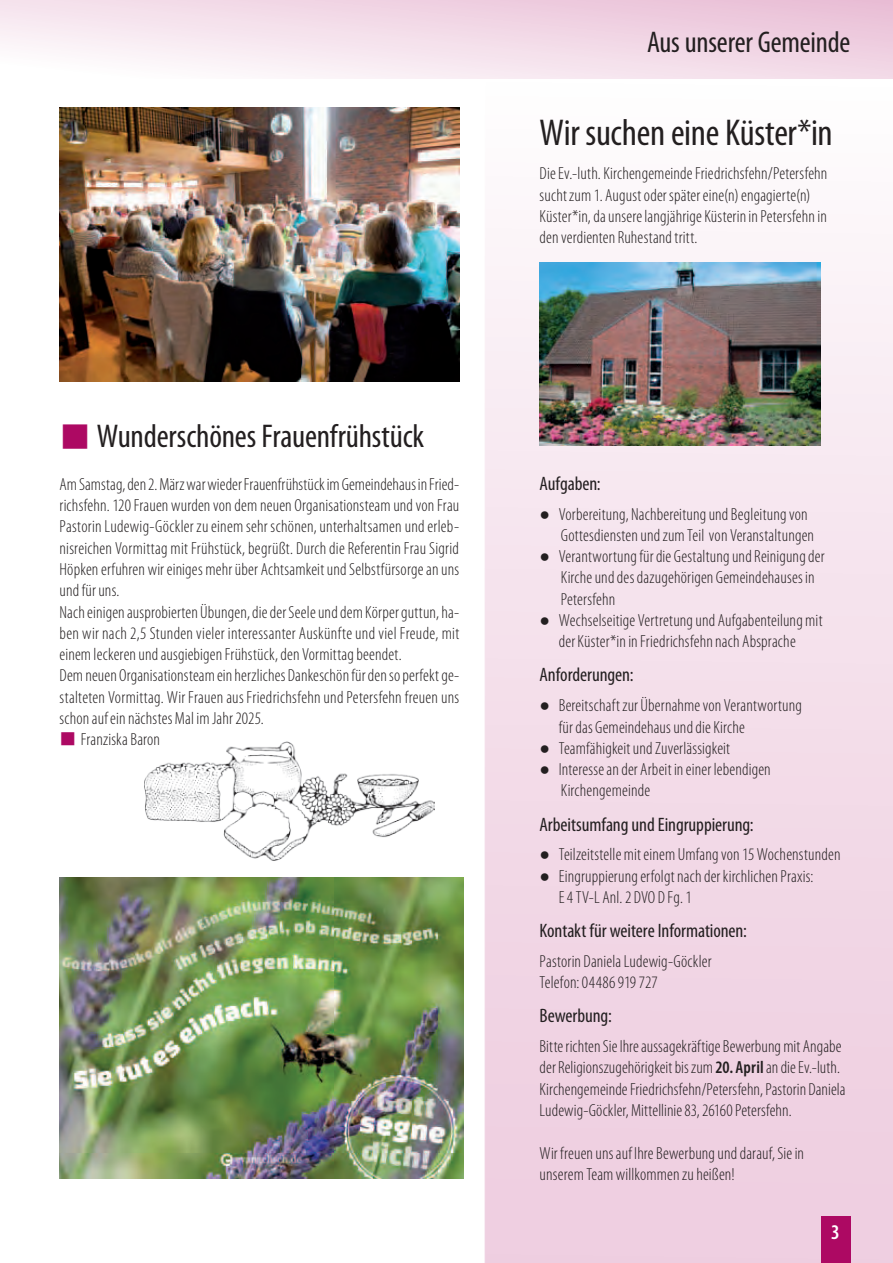
<style>
.page{position:relative;width:893px;height:1263px;background:#fff}
.page>*{position:absolute;margin:0;border:0;box-sizing:border-box;transform-origin:0 0}
.t1{font:condensed 37.5px "Myriad Pro";letter-spacing:-.01em;color:#231f20}
.t2{font:condensed 33px "Myriad Pro";letter-spacing:-.005em;color:#231f20}
.t3{font:condensed 30px "Myriad Pro";letter-spacing:-.005em;color:#231f20}
.t4{font:600 condensed 21px "Myriad Pro";color:#fff}
.t5{font:condensed 19.5px "Myriad Pro";letter-spacing:-.005em;color:#231f20}
.t6{font:300 condensed 17.55px/21.3px "Myriad Pro";letter-spacing:.01em;color:#231f20}
.s1{color:#ad0963}
.s2{font-family:"Arial";font-weight:400;font-stretch:normal}
.s3{font-weight:600}
</style>
<div class="page">
<svg style="left:1px;top:0;width:892px;height:79px"></svg>
<hr style="left:0;top:0;width:1px;height:79px;background:#ad0963">
<svg style="left:485px;top:78px;width:408px;height:1185px"></svg>
<div style="left:821px;top:1216px;width:29px;height:47px;background:#ad0963"></div>
<img style="left:540px;top:263px;width:280px;height:183px">
<img style="left:60px;top:877px;width:403px;height:301px">
<img style="left:60px;top:108px;width:399px;height:274px">
<img style="left:145px;top:741px;width:290px;height:120px">
<h2 class="t2" style="left:60px;top:416px;width:366px"><span class="s1">■</span> Wunderschönes Frauenfrühstück</h2>
<p class="t6" style="left:60px;top:473px;width:401px">Am Samstag, den 2. März war wieder Frauenfrühstück im Gemeindehaus in Fried&shy;richsfehn. 120 Frauen wurden von dem neuen Organisationsteam und von Frau Pastorin Ludewig-Göckler zu einem sehr schönen, unterhaltsamen und erleb&shy;nisreichen Vormittag mit Frühstück, begrüßt. Durch die Referentin Frau Sigrid Höpken erfuhren wir einiges mehr über Achtsamkeit und Selbstfürsorge an uns und für uns.<br>Nach einigen ausprobierten Übungen, die der Seele und dem Körper guttun, ha&shy;ben wir nach 2,5 Stunden vieler interessanter Auskünfte und viel Freude, mit einem leckeren und ausgiebigen Frühstück, den Vormittag beendet.<br>Dem neuen Organisationsteam ein herzliches Dankeschön für den so perfekt ge&shy;stalteten Vormittag. Wir Frauen aus Friedrichsfehn und Petersfehn freuen uns schon auf ein nächstes Mal im Jahr 2025.</p>
<p class="t6" style="left:60px;top:729px;width:102px"><span class="s1">■</span> Franziska Baron</p>
<h3 class="t3" style="left:647px;top:24px;width:205px">Aus unserer Gemeinde</h3>
<h1 class="t1" style="left:540px;top:110px;width:295px">Wir suchen eine Küster*in</h1>
<p class="t6" style="left:540px;top:163px;width:289px">Die Ev.-luth. Kirchengemeinde Friedrichsfehn/Petersfehn sucht zum 1. August oder später eine(n) engagierte(n)<br>Küster*in, da unsere langjährige Küsterin in Petersfehn in den verdienten Ruhestand tritt.</p>
<p class="t5" style="left:540px;top:471px;width:63px">Aufgaben:</p>
<p class="t6" style="left:561px;top:503px;width:255px;text-indent:-21px"><span class="s2">●</span> Vorbereitung, Nachbereitung und Begleitung von<br>Gottesdiensten und zum Teil von Veranstaltungen</p>
<p class="t6" style="left:561px;top:546px;width:265px;text-indent:-21px"><span class="s2">●</span> Verantwortung für die Gestaltung und Reinigung der<br>Kirche und des dazugehörigen Gemeindehauses in<br>Petersfehn</p>
<p class="t6" style="left:540px;top:609px;width:284px;text-align:center"><span class="s2">●</span> Wechselseitige Vertretung und Aufgabenteilung mit der Küster*in in Friedrichsfehn nach Absprache</p>
<p class="t5" style="left:540px;top:663px;width:95px">Anforderungen:</p>
<p class="t6" style="left:559px;top:695px;width:245px;text-indent:-19px"><span class="s2">●</span> Bereitschaft zur Übernahme von Verantwortung für das Gemeindehaus und die Kirche</p>
<p class="t6" style="left:540px;top:737px;width:192px"><span class="s2">●</span> Teamfähigkeit und Zuverlässigkeit</p>
<p class="t6" style="left:561px;top:759px;width:211px;text-indent:-21px"><span class="s2">●</span> Interesse an der Arbeit in einer lebendigen<br>Kirchengemeinde</p>
<p class="t5" style="left:540px;top:812px;width:216px">Arbeitsumfang und Eingruppierung:</p>
<p class="t6" style="left:540px;top:844px;width:302px"><span class="s2">●</span> Teilzeitstelle mit einem Umfang von 15 Wochenstunden</p>
<p class="t6" style="left:559px;top:865px;width:256px;text-indent:-19px"><span class="s2">●</span> Eingruppierung erfolgt nach der kirchlichen Praxis:<br>E 4 TV-L Anl. 2 DVO D Fg. 1</p>
<p class="t5" style="left:540px;top:919px;width:209px">Kontakt für weitere Informationen:</p>
<p class="t6" style="left:540px;top:950px;width:174px">Pastorin Daniela Ludewig-Göckler<br>Telefon: 04486 919 727</p>
<p class="t5" style="left:540px;top:1004px;width:74px">Bewerbung:</p>
<p class="t6" style="left:540px;top:1035px;width:307px">Bitte richten Sie Ihre aussagekräftige Bewerbung mit Angabe der Religionszugehörigkeit bis zum <span class="s3">20. April</span> an die Ev.-luth.<br>Kirchengemeinde Friedrichsfehn/Petersfehn, Pastorin Daniela Ludewig-Göckler, Mittellinie 83, 26160 Petersfehn.</p>
<p class="t6" style="left:540px;top:1142px;width:266px">Wir freuen uns auf Ihre Bewerbung und darauf, Sie in unserem Team willkommen zu heißen!</p>
<p class="t4" style="left:831px;top:1219px;width:10px">3</p>
</div>
